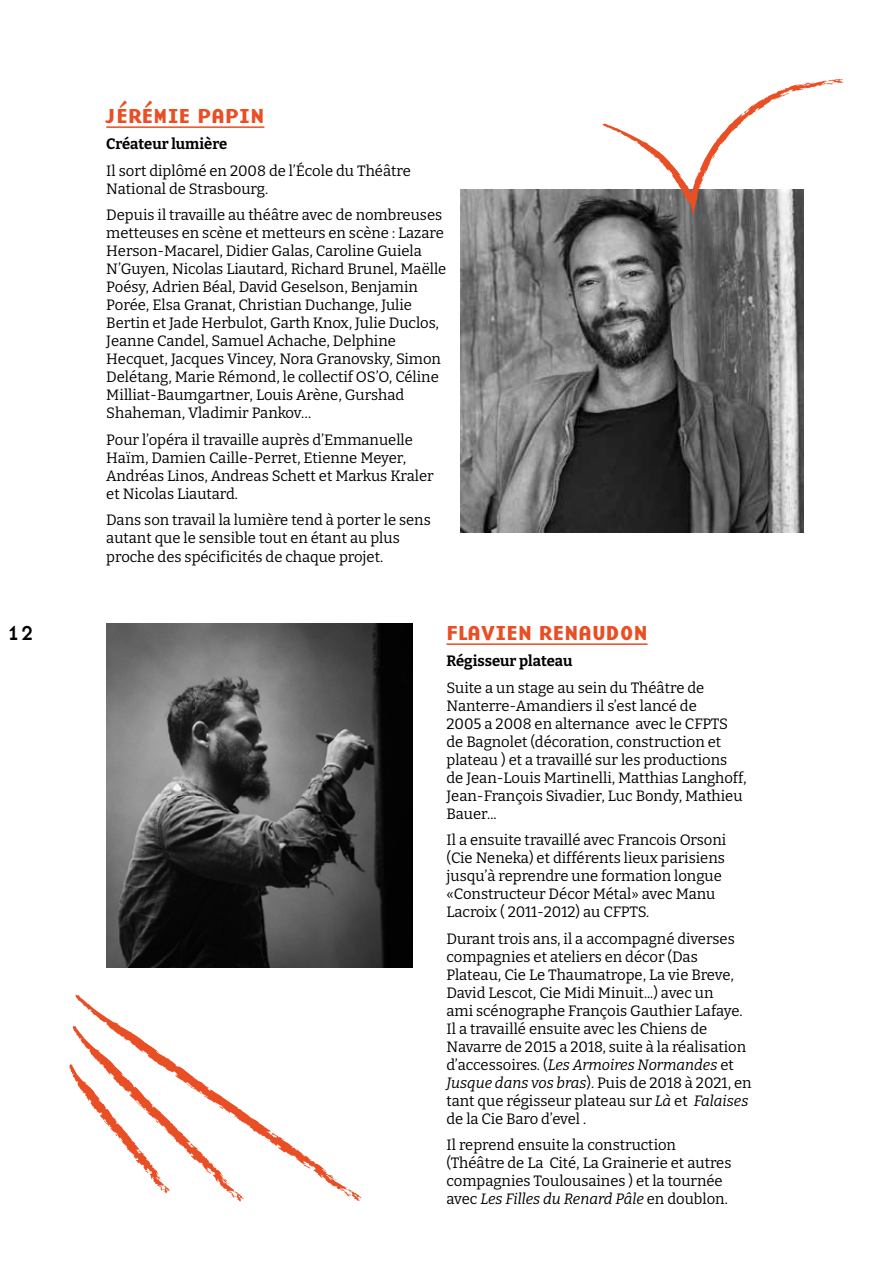
<style>
.page{position:relative;width:893px;height:1263px;background:#fff}
.page>*{position:absolute;margin:0;border:0;box-sizing:border-box;transform-origin:0 0}
.t1{font:21px "Base Nine B";color:#e94e24}
.t2{font:21px "Base Nine";color:#000}
.t3{font:15px/18px "Bitter";color:#000}
.t4{font:700 15px "Bitter";color:#000}
.s1{font-style:italic}
</style>
<div class="page">
<hr style="left:106px;top:126px;width:158px;height:2px;background:#e94e24">
<svg style="left:75px;top:994px;width:287px;height:207px"></svg>
<svg style="left:69px;top:1026px;width:175px;height:176px"></svg>
<img style="left:461px;top:189px;width:343px;height:343px">
<svg style="left:602px;top:79px;width:242px;height:136px"></svg>
<hr style="left:446px;top:643px;width:202px;height:2px;background:#e94e24">
<img style="left:106px;top:623px;width:306px;height:344px">
<h1 class="t2" style="left:7px;top:617px;width:29px">12</h1>
<h1 class="t1" style="left:106px;top:99px;width:160px">JÉRÉMIE PAPIN</h1>
<p class="t4" style="left:106px;top:134px;width:122px">Créateur lumière</p>
<p class="t3" style="left:106px;top:161px;width:306px">Il sort diplômé en 2008 de l’École du Théâtre<br>National de Strasbourg.</p>
<p class="t3" style="left:106px;top:206px;width:342px">Depuis il travaille au théâtre avec de nombreuses metteuses en scène et metteurs en scène : Lazare Herson-Macarel, Didier Galas, Caroline Guiela N’Guyen, Nicolas Liautard, Richard Brunel, Maëlle Poésy, Adrien Béal, David Geselson, Benjamin Porée, Elsa Granat, Christian Duchange, Julie Bertin et Jade Herbulot, Garth Knox, Julie Duclos, Jeanne Candel, Samuel Achache, Delphine Hecquet, Jacques Vincey, Nora Granovsky, Simon Delétang, Marie Rémond, le collectif OS’O, Céline Milliat-Baumgartner, Louis Arène, Gurshad Shaheman, Vladimir Pankov…</p>
<p class="t3" style="left:106px;top:430px;width:329px">Pour l’opéra il travaille auprès d’Emmanuelle Haïm, Damien Caille-Perret, Etienne Meyer, Andréas Linos, Andreas Schett et Markus Kraler et Nicolas Liautard.</p>
<p class="t3" style="left:106px;top:510px;width:326px">Dans son travail la lumière tend à porter le sens autant que le sensible tout en étant au plus proche des spécificités de chaque projet.</p>
<h1 class="t1" style="left:446px;top:616px;width:203px">FLAVIEN RENAUDON</h1>
<p class="t4" style="left:446px;top:651px;width:128px">Régisseur plateau</p>
<p class="t3" style="left:446px;top:678px;width:302px">Suite a un stage au sein du Théâtre de Nanterre-Amandiers il s’est lancé de<br>2005 a 2008 en alternance avec le CFPTS de Bagnolet (décoration, construction et plateau ) et a travaillé sur les productions de Jean-Louis Martinelli, Matthias Langhoff, Jean-François Sivadier, Luc Bondy, Mathieu Bauer...</p>
<p class="t3" style="left:446px;top:831px;width:281px">Il a ensuite travaillé avec Francois Orsoni (Cie Neneka) et différents lieux parisiens jusqu’à reprendre une formation longue «Constructeur Décor Métal» avec Manu Lacroix ( 2011-2012) au CFPTS.</p>
<p class="t3" style="left:446px;top:929px;width:307px">Durant trois ans, il a accompagné diverses compagnies et ateliers en décor (Das Plateau, Cie Le Thaumatrope, La vie Breve, David Lescot, Cie Midi Minuit...) avec un<br>ami scénographe François Gauthier Lafaye.<br>Il a travaillé ensuite avec les Chiens de Navarre de 2015 a 2018, suite à la réalisation d’accessoires. (<span class="s1">Les Armoires Normandes</span> et <span class="s1">Jusque dans vos bras</span>). Puis de 2018 à 2021, en tant que régisseur plateau sur <span class="s1">Là</span> et <span class="s1">Falaises </span>de la Cie Baro d’evel .</p>
<p class="t3" style="left:446px;top:1136px;width:286px">Il reprend ensuite la construction (Théâtre de La Cité, La Grainerie et autres compagnies Toulousaines ) et la tournée avec <span class="s1">Les Filles du Renard Pâle</span> en doublon.</p>
</div>
